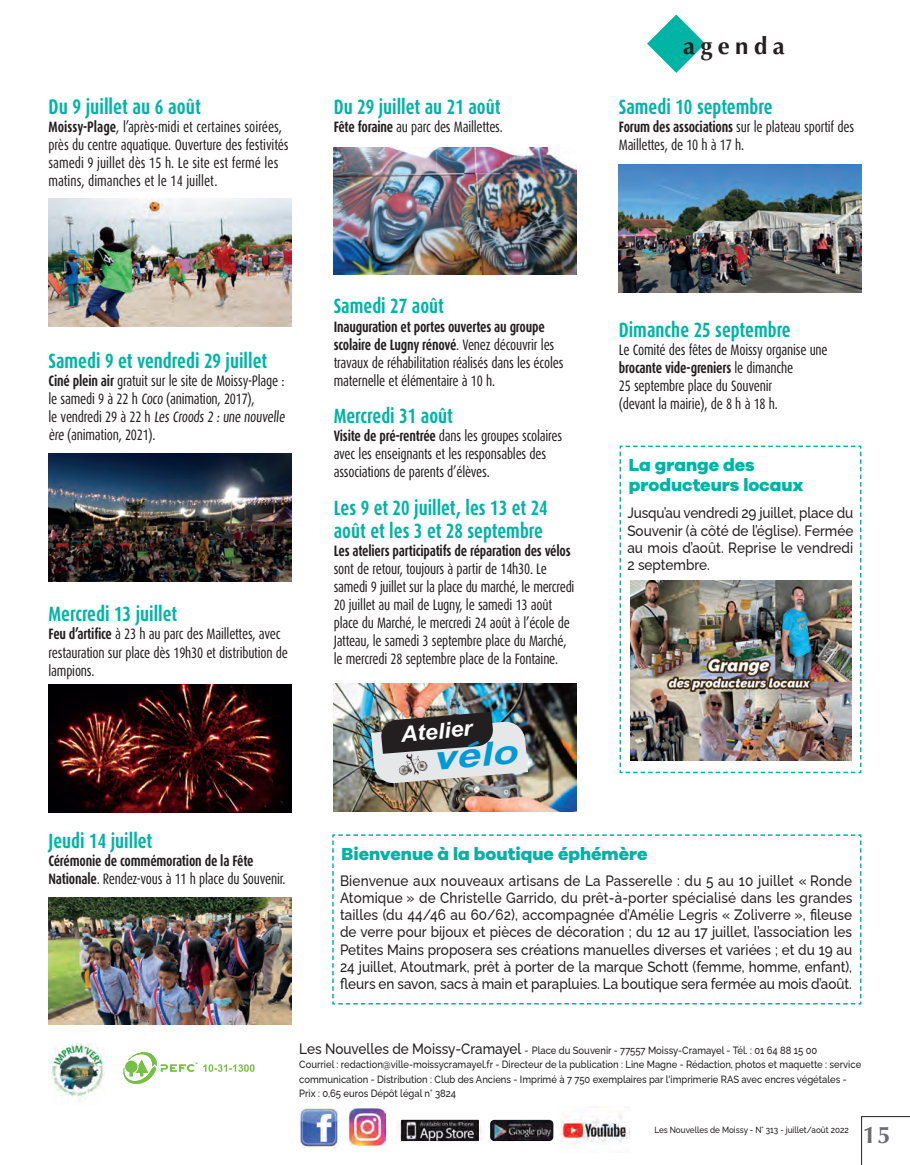
<style>
.page{position:relative;width:910px;height:1165px;background:#fff}
.page>*{position:absolute;margin:0;border:0;box-sizing:border-box;transform-origin:0 0}
.t1{font:italic 34.95px "Coolvetica Rg";color:#0099d8;scale:1.27 1}
.t2{font:700 24px "Optima";letter-spacing:.225em;color:#231f20}
.t3{font:700 24px "Optima";color:#6c6d70}
.t4{font:italic 700 21.9px "Arial";color:#fff;scale:1.05 1}
.t5{font:700 21px "Dax Condensed";color:#00b4a5;scale:.9 1}
.t6{font:700 20.7px/22.5px "Dax Condensed";color:#00b4a5;scale:.9 1}
.t7{font:800 18px/19.5px "Galano Grotesque";color:#00b4a5}
.t8{font:15px/18px "Dax Condensed";letter-spacing:-.015em;color:#231f20;scale:.9 1}
.t9{font:500 15px/17.2px "Raleway";letter-spacing:-.005em;color:#231f20;text-align:justify;scale:.9 1}
.t10{font:700 15px/18px "Dax Condensed";letter-spacing:-.015em;color:#231f20;scale:.9 1}
.t11{font:500 10.5px/14.2px "Raleway";color:#231f20;scale:.9 1}
.t12{font:500 9px "Raleway";color:#231f20;scale:.9 1}
.s1{font-weight:700}
.s2{font-weight:400}
.s3{font-size:15px}
</style>
<div class="page">
<svg style="left:647px;top:14px;width:58px;height:59px"></svg>
<img style="left:49px;top:1043px;width:55px;height:59px">
<img style="left:299px;top:1108px;width:39px;height:38px">
<img style="left:349px;top:1108px;width:36px;height:37px">
<img style="left:558px;top:1114px;width:71px;height:30px">
<img style="left:400px;top:1119px;width:82px;height:21px">
<img style="left:490px;top:1119px;width:63px;height:21px">
<svg style="left:203px;top:1064px;width:51px;height:7px"></svg>
<svg style="left:123px;top:1052px;width:74px;height:31px"></svg>
<img style="left:49px;top:199px;width:242px;height:127px">
<img style="left:49px;top:453px;width:242px;height:128px">
<img style="left:49px;top:684px;width:242px;height:128px">
<img style="left:49px;top:897px;width:242px;height:127px">
<img style="left:333px;top:683px;width:243px;height:128px">
<img style="left:371px;top:711px;width:157px;height:72px">
<img style="left:406px;top:753px;width:22px;height:22px">
<svg style="left:332px;top:834px;width:529px;height:171px"></svg>
<svg style="left:619px;top:445px;width:242px;height:328px"></svg>
<img style="left:630px;top:580px;width:221px;height:180px">
<img style="left:333px;top:147px;width:243px;height:128px">
<img style="left:618px;top:164px;width:243px;height:128px">
<svg style="left:861px;top:1116px;width:49px;height:49px"></svg>
<h3 class="t5" style="left:49px;top:95px;width:171px">Du 9 juillet au 6 août</h3>
<p class="t8" style="left:49px;top:118px;width:268px"><span class="s1">Moissy-Plage</span>, l’après-midi et certaines soirées, près du centre aquatique. Ouverture des festivités samedi 9 juillet dès 15 h. Le site est fermé les matins, dimanches et le 14 juillet.</p>
<h3 class="t6" style="left:333px;top:95px;width:187px">Du 29 juillet au 21 août</h3>
<p class="t8" style="left:333px;top:118px;width:189px"><span class="s1">Fête foraine</span> au parc des Maillettes.</p>
<h2 class="t2" style="left:682px;top:32px;width:103px">agenda</h2>
<h3 class="t6" style="left:618px;top:95px;width:172px">Samedi 10 septembre</h3>
<p class="t8" style="left:618px;top:118px;width:263px"><span class="s1">Forum des associations</span> sur le plateau sportif des<br>Maillettes, de 10 h à 17 h.</p>
<h3 class="t6" style="left:49px;top:350px;width:244px">Samedi 9 et vendredi 29 juillet</h3>
<p class="t8" style="left:49px;top:372px;width:266px"><span class="s1">Ciné plein air</span> gratuit sur le site de Moissy-Plage : le samedi 9 à 22 h Coco (animation, 2017),<br>le vendredi 29 à 22 h Les Croods 2 : une nouvelle ère (animation, 2021).</p>
<h3 class="t6" style="left:49px;top:603px;width:144px">Mercredi 13 juillet</h3>
<p class="t8" style="left:49px;top:625px;width:267px"><span class="s1">Feu d’artifice</span> à 23 h au parc des Maillettes, avec restauration sur place dès 19h30 et distribution de lampions.</p>
<h3 class="t6" style="left:333px;top:295px;width:124px">Samedi 27 août</h3>
<p class="t8" style="left:333px;top:317px;width:257px"><span class="s1">Inauguration et portes ouvertes au groupe scolaire de Lugny rénové</span>. Venez découvrir les travaux de réhabilitation réalisés dans les écoles maternelle et élémentaire à 10 h.</p>
<h3 class="t6" style="left:333px;top:404px;width:134px">Mercredi 31 août</h3>
<p class="t8" style="left:333px;top:427px;width:255px"><span class="s1">Visite de pré-rentrée</span> dans les groupes scolaires avec les enseignants et les responsables des associations de parents d’élèves.</p>
<h3 class="t6" style="left:333px;top:497px;width:239px">Les 9 et 20 juillet, les 13 et 24 août et les 3 et 28 septembre</h3>
<p class="t10" style="left:333px;top:542px;width:265px">Les ateliers participatifs de réparation des vélos</p>
<p class="t8" style="left:333px;top:560px;width:269px">sont de retour, toujours à partir de 14h30. Le samedi 9 juillet sur la place du marché, le mercredi 20 juillet au mail de Lugny, le samedi 13 août place du Marché, le mercredi 24 août à l’école de Jatteau, le samedi 3 septembre place du Marché, le mercredi 28 septembre place de la Fontaine.</p>
<h3 class="t4" style="left:399px;top:719px;width:72px;rotate:-5deg">A telier</h3>
<h1 class="t1" style="left:431px;top:738px;width:62px;rotate:-5deg">vélo</h1>
<h3 class="t6" style="left:618px;top:319px;width:192px">Dimanche 25 septembre</h3>
<p class="t8" style="left:618px;top:341px;width:233px">Le Comité des fêtes de Moissy organise une <span class="s1">brocante vide-greniers</span> le dimanche<br>25 septembre place du Souvenir<br>(devant la mairie), de 8 h à 18 h.</p>
<p class="t7" style="left:628px;top:455px;width:176px">La grange des producteurs locaux</p>
<p class="t9" style="left:627px;top:502px;width:252px">Jusqu’au vendredi 29 juillet, place du Souvenir (à côté de l’église). Fermée au mois d’août. Reprise le vendredi 2 septembre.</p>
<h3 class="t6" style="left:49px;top:829px;width:117px">Jeudi 14 juillet</h3>
<p class="t10" style="left:49px;top:852px;width:265px">Cérémonie de commémoration de la Fête<br>Nationale<span class="s2">. Rendez-vous à 11 h place du Souvenir.</span></p>
<p class="t7" style="left:341px;top:843px;width:307px">Bienvenue à la boutique éphémère</p>
<p class="t9" style="left:340px;top:869px;width:570px">Bienvenue aux nouveaux artisans de La Passerelle : du 5 au 10 juillet « Ronde Atomique » de Christelle Garrido, du prêt-à-porter spécialisé dans les grandes tailles (du 44/46 au 60/62), accompagnée d’Amélie Legris « Zoliverre », fileuse de verre pour bijoux et pièces de décoration ; du 12 au 17 juillet, l’association les Petites Mains proposera ses créations manuelles diverses et variées ; et du 19 au 24 juillet, Atoutmark, prêt à porter de la marque Schott (femme, homme, enfant), fleurs en savon, sacs à main et parapluies. La boutique sera fermée au mois d’août.</p>
<p class="t11" style="left:299px;top:1041px;width:625px"><span class="s3">Les Nouvelles de Moissy-Cramayel</span> - Place du Souvenir - 77557 Moissy-Cramayel - Tél. : 01 64 88 15 00<br>Courriel : redaction@ville-moissycramayel.fr - Directeur de la publication : Line Magne - Rédaction, photos et maquette : service communication - Distribution : Club des Anciens - Imprimé à 7 750 exemplaires par l'imprimerie RAS avec encres végétales - Prix : 0,65 euros Dépôt légal n° 3824</p>
<p class="t12" style="left:654px;top:1122px;width:217px">Les Nouvelles de Moissy - N° 313 - juillet/août 2022</p>
<h2 class="t3" style="left:862px;top:1120px;width:29px">15</h2>
</div>
